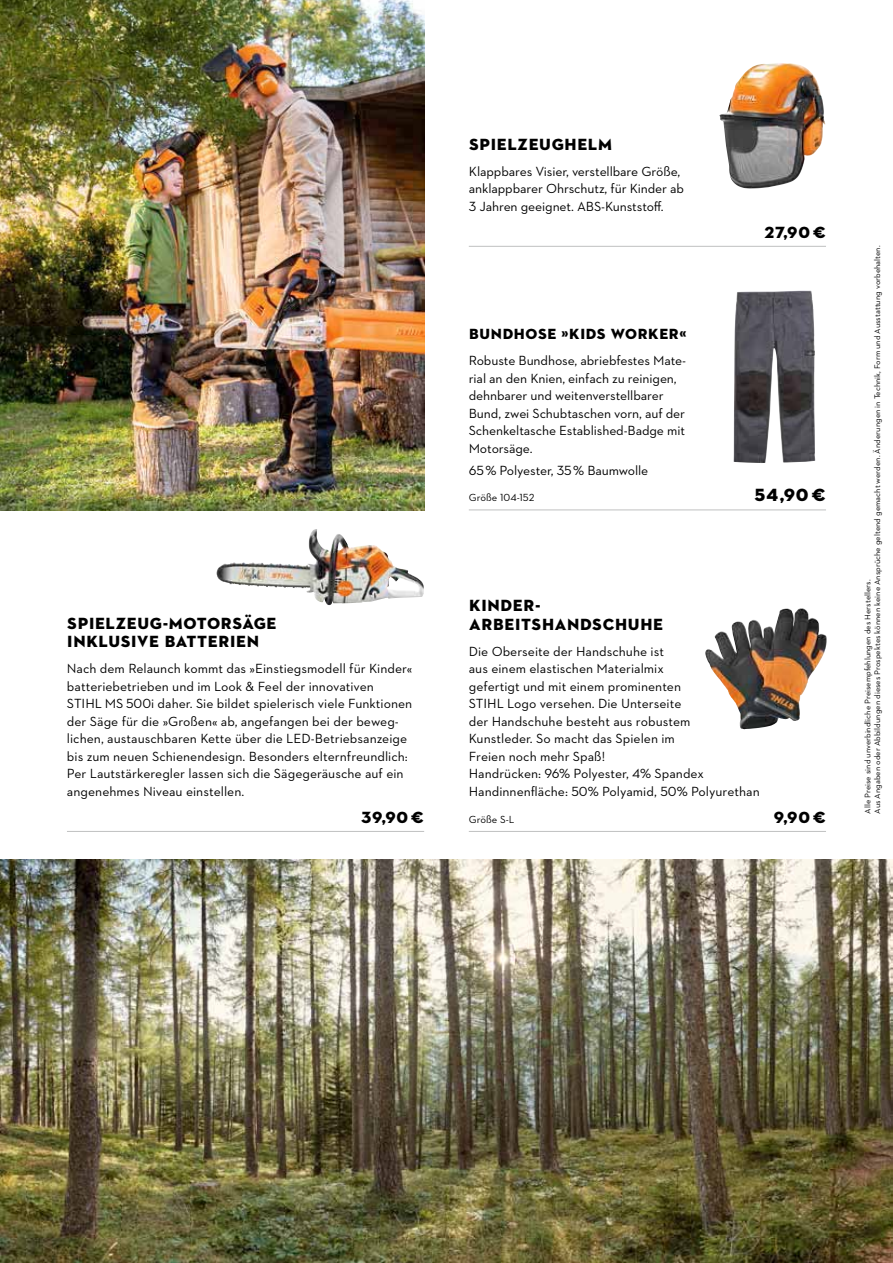
<style>
.page{position:relative;width:893px;height:1263px;background:#fff}
.page>*{position:absolute;margin:0;border:0;box-sizing:border-box;transform-origin:0 0}
.t1{font:18px "STIHL Contraface Display Titling";color:#000}
.t2{font:16.5px/18.1px "STIHL Contraface Display Titling";color:#000}
.t3{font:15px "STIHL Contraface Display Titling";color:#000}
.t4{font:13.5px/17.5px "STIHL Contraface Text";color:#000}
.t5{font:10.5px "STIHL Contraface Text";color:#000}
.t6{font:8.25px/9.8px "STIHL Contraface Text";color:#000}
</style>
<div class="page">
<hr style="left:67px;top:831px;width:357px;height:1px;background:#bfc0c0">
<img style="left:705px;top:608px;width:96px;height:61px">
<hr style="left:469px;top:831px;width:357px;height:1px;background:#bfc0c0">
<hr style="left:469px;top:246px;width:357px;height:1px;background:#bfc0c0">
<img style="left:719px;top:63px;width:106px;height:126px">
<img style="left:256px;top:529px;width:61px;height:37px">
<img style="left:0;top:0;width:424px;height:510px">
<hr style="left:469px;top:509px;width:357px;height:1px;background:#bfc0c0">
<img style="left:733px;top:291px;width:82px;height:172px">
<img style="left:0;top:860px;width:893px;height:403px">
<p class="t2" style="left:67px;top:614px;width:211px">SPIELZEUG-MOTORSÄGE<br>INKLUSIVE BATTERIEN</p>
<p class="t4" style="left:67px;top:660px;width:347px">Nach dem Relaunch kommt das »Einstiegsmodell für Kinder« batteriebetrieben und im Look &amp; Feel der innovativen STIHL MS 500i daher. Sie bildet spielerisch viele Funktionen der Säge für die »Großen« ab, angefangen bei der beweg&shy;lichen, austauschbaren Kette über die LED-Betriebsanzeige bis zum neuen Schienendesign. Besonders elternfreundlich:<br>Per Lautstärkeregler lassen sich die Sägegeräusche auf ein angenehmes Niveau einstellen.</p>
<p class="t2" style="left:361px;top:808px;width:65px">39,90 €</p>
<p class="t2" style="left:469px;top:135px;width:145px">SPIELZEUGHELM</p>
<p class="t4" style="left:469px;top:162px;width:217px">Klappbares Visier, verstellbare Größe, anklappbarer Ohrschutz, für Kinder ab<br>3 Jahren geeignet. ABS-Kunststoff.</p>
<p class="t2" style="left:764px;top:223px;width:63px">27,90 €</p>
<p class="t3" style="left:469px;top:324px;width:220px">BUNDHOSE »KIDS WORKER«</p>
<p class="t4" style="left:469px;top:351px;width:219px">Robuste Bundhose, abriebfestes Mate&shy;rial an den Knien, einfach zu reinigen, dehnbarer und weitenverstellbarer Bund, zwei Schubtaschen vorn, auf der Schenkeltasche Established-Badge mit Motorsäge.</p>
<p class="t4" style="left:469px;top:461px;width:181px">65% Polyester, 35% Baumwolle</p>
<p class="t5" style="left:469px;top:491px;width:67px">Größe 104-152</p>
<h1 class="t1" style="left:754px;top:484px;width:73px">54,90 €</h1>
<p class="t2" style="left:469px;top:597px;width:196px">KINDER-<br>ARBEITSHANDSCHUHE</p>
<p class="t4" style="left:469px;top:642px;width:293px">Die Oberseite der Handschuhe ist<br>aus einem elastischen Materialmix<br>gefertigt und mit einem prominenten<br>STIHL Logo versehen. Die Unterseite<br>der Handschuhe besteht aus robustem<br>Kunstleder. So macht das Spielen im<br>Freien noch mehr Spaß!<br>Handrücken: 96% Polyester, 4% Spandex Handinnenfläche: 50% Polyamid, 50% Polyurethan</p>
<p class="t5" style="left:469px;top:812px;width:47px">Größe S-L</p>
<p class="t2" style="left:774px;top:808px;width:54px">9,90 €</p>
<p class="t6" style="left:863px;top:814px;width:570px;rotate:-90deg">Alle Preise sind unverbindliche Preisempfehlungen des Herstellers.<br>Aus Angaben oder Abbildungen dieses Prospektes können keine Ansprüche geltend gemacht werden. Änderungen in Technik, Form und Ausstattung vorbehalten.</p>
</div>
